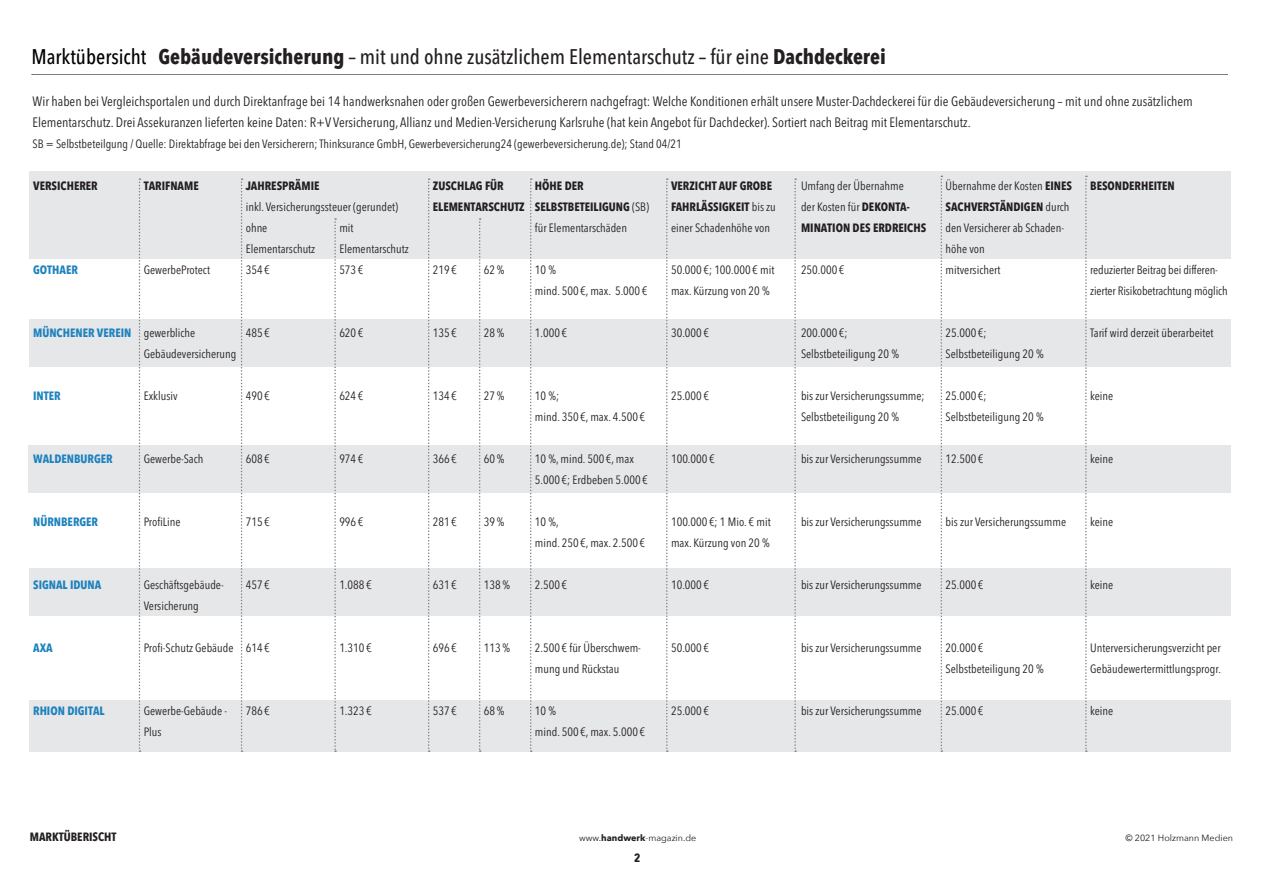
<style>
.page{position:relative;width:1263px;height:893px;background:#fff}
.page>*{position:absolute;margin:0;border:0;box-sizing:border-box;transform-origin:0 0}
.t1{font:500 condensed 21px "Avenir Next LT Pro";color:#231f20}
.t2{font:condensed 13.5px/21px "Avenir Next LT Pro";color:#231f20}
.t3{font:condensed 12px/21px "Avenir Next LT Pro";color:#231f20}
.t4{font:700 condensed 12px/21px "Avenir Next LT Pro";color:#231f20}
.t5{font:700 condensed 12px "Avenir Next LT Pro";color:#1d82be}
.t6{font:700 12px "Avenir Next Condensed";color:#231f20}
.t7{font:9px "Avenir Next";color:#231f20}
.s1{color:#000}
.s2{font-weight:700}
.s3{font-weight:400}
</style>
<div class="page">
<svg style="left:32px;top:74px;width:1196px;height:1px"></svg>
<div style="left:29px;top:320px;width:1201px;height:47px;background:#e6e7e9"></div>
<div style="left:28px;top:445px;width:1202px;height:47px;background:#e6e7e9"></div>
<div style="left:29px;top:568px;width:1201px;height:48px;background:#e6e7e9"></div>
<div style="left:29px;top:700px;width:1201px;height:52px;background:#e6e7e9"></div>
<div style="left:29px;top:171px;width:1201px;height:87px;background:#e6e7e9"></div>
<svg style="left:139px;top:178px;width:1px;height:574px"></svg>
<svg style="left:241px;top:178px;width:2px;height:574px"></svg>
<svg style="left:334px;top:218px;width:2px;height:534px"></svg>
<svg style="left:428px;top:178px;width:2px;height:574px"></svg>
<svg style="left:530px;top:178px;width:2px;height:574px"></svg>
<svg style="left:666px;top:178px;width:2px;height:574px"></svg>
<svg style="left:940px;top:176px;width:2px;height:576px"></svg>
<svg style="left:1085px;top:176px;width:2px;height:576px"></svg>
<svg style="left:794px;top:178px;width:2px;height:574px"></svg>
<svg style="left:479px;top:218px;width:2px;height:534px"></svg>
<h1 class="t1" style="left:32px;top:44px;width:856px"><span class="s1">Marktübersicht</span> <span class="s2">Gebäudeversicherung</span> – mit und ohne zusätzlichem Elementarschutz – für eine <span class="s2">Dachdeckerei</span></h1>
<p class="t2" style="left:33px;top:91px;width:1162px">Wir haben bei Vergleichsportalen und durch Direktanfrage bei 14 handwerksnahen oder großen Gewerbeversicherern nachgefragt: Welche Konditionen erhält unsere Muster-Dachdeckerei für die Gebäudeversicherung – mit und ohne zusätzlichem<br>Elementarschutz. Drei Assekuranzen lieferten keine Daten: R+V Versicherung, Allianz und Medien-Versicherung Karlsruhe (hat kein Angebot für Dachdecker). Sortiert nach Beitrag mit Elementarschutz.</p>
<p class="t3" style="left:33px;top:133px;width:651px">SB = Selbstbeteilgung / Quelle: Direktabfrage bei den Versicherern; Thinksurance GmbH, Gewerbeversicherung24 (gewerbeversicherung.de); Stand 04/21</p>
<p class="t4" style="left:33px;top:175px;width:66px">VERSICHERER</p>
<p class="t4" style="left:246px;top:175px;width:75px">JAHRESPRÄMIE</p>
<p class="t3" style="left:246px;top:196px;width:154px">inkl. Versicherungssteuer (gerundet)</p>
<p class="t4" style="left:433px;top:175px;width:93px">ZUSCHLAG FÜR<br>ELEMENTARSCHUTZ</p>
<p class="t4" style="left:535px;top:175px;width:116px">HÖHE DER<br>SELBSTBETEILIGUNG <span class="s3">(SB) für Elementarschäden</span></p>
<p class="t3" style="left:535px;top:259px;width:114px">10 %<br>mind. 500 €, max. 5.000 €</p>
<p class="t3" style="left:535px;top:322px;width:34px">1.000 €</p>
<p class="t3" style="left:801px;top:175px;width:127px">Umfang der Übernahme<br>der Kosten für <span class="s2">DEKONTA-<br>MINATION DES ERDREICHS</span></p>
<p class="t3" style="left:801px;top:259px;width:45px">250.000 €</p>
<p class="t3" style="left:945px;top:175px;width:128px">Übernahme der Kosten <span class="s2">EINES<br>SACHVERSTÄNDIGEN</span> durch den Versicherer ab Schaden&shy;höhe von<br>mitversichert</p>
<p class="t4" style="left:671px;top:175px;width:106px">VERZICHT AUF GROBE<br>FAHRLÄSSIGKEIT <span class="s3">bis zu einer Schadenhöhe von</span></p>
<p class="t3" style="left:671px;top:259px;width:105px">50.000 €; 100.000 € mit max. Kürzung von 20 %</p>
<p class="t3" style="left:671px;top:322px;width:39px">30.000 €</p>
<p class="t4" style="left:1090px;top:175px;width:86px">BESONDERHEITEN</p>
<p class="t4" style="left:144px;top:175px;width:56px">TARIFNAME</p>
<p class="t3" style="left:246px;top:217px;width:71px">ohne<br>Elementarschutz<br>354 €</p>
<p class="t3" style="left:339px;top:217px;width:71px">mit<br>Elementarschutz<br>573 €</p>
<p class="t3" style="left:1090px;top:259px;width:139px">reduzierter Beitrag bei differen&shy;zierter Risikobetrachtung möglich</p>
<p class="t3" style="left:1090px;top:322px;width:125px">Tarif wird derzeit überarbeitet</p>
<p class="t3" style="left:144px;top:259px;width:68px">GewerbeProtect</p>
<p class="t3" style="left:484px;top:259px;width:22px">62%</p>
<p class="t5" style="left:33px;top:262px;width:46px">GOTHAER</p>
<p class="t3" style="left:433px;top:259px;width:26px">219 €</p>
<p class="t5" style="left:33px;top:325px;width:100px">MÜNCHENER VEREIN</p>
<p class="t3" style="left:144px;top:322px;width:94px">gewerbliche<br>Gebäudeversicherung</p>
<p class="t3" style="left:144px;top:385px;width:35px">Exklusiv</p>
<p class="t3" style="left:484px;top:322px;width:22px">28%</p>
<p class="t3" style="left:246px;top:322px;width:26px">485 €</p>
<p class="t3" style="left:339px;top:322px;width:26px">620 €</p>
<p class="t3" style="left:433px;top:322px;width:26px">135 €</p>
<p class="t3" style="left:801px;top:322px;width:100px">200.000 €;<br>Selbstbeteiligung 20 %</p>
<p class="t3" style="left:801px;top:385px;width:125px">bis zur Versicherungssumme;<br>Selbstbeteiligung 20 %</p>
<p class="t3" style="left:801px;top:448px;width:122px">bis zur Versicherungssumme</p>
<p class="t3" style="left:945px;top:322px;width:100px">25.000 €;<br>Selbstbeteiligung 20 %</p>
<p class="t3" style="left:945px;top:385px;width:100px">25.000 €;<br>Selbstbeteiligung 20 %</p>
<p class="t3" style="left:945px;top:448px;width:39px">12.500 €</p>
<p class="t3" style="left:1090px;top:385px;width:25px">keine</p>
<p class="t3" style="left:484px;top:385px;width:22px">27%</p>
<p class="t3" style="left:535px;top:385px;width:112px">10 %;<br>mind. 350 €, max. 4.500 €</p>
<p class="t3" style="left:535px;top:448px;width:114px">10 %, mind. 500 €, max<br>5.000 €; Erdbeben 5.000 €</p>
<p class="t3" style="left:535px;top:511px;width:112px">10 %,<br>mind. 250 €, max. 2.500 €</p>
<p class="t3" style="left:535px;top:574px;width:34px">2.500 €</p>
<p class="t3" style="left:246px;top:385px;width:26px">490 €</p>
<p class="t3" style="left:339px;top:385px;width:26px">624 €</p>
<p class="t3" style="left:433px;top:385px;width:26px">134 €</p>
<p class="t3" style="left:671px;top:385px;width:39px">25.000 €</p>
<p class="t5" style="left:33px;top:388px;width:29px">INTER</p>
<p class="t3" style="left:144px;top:448px;width:61px">Gewerbe-Sach</p>
<p class="t3" style="left:1090px;top:448px;width:25px">keine</p>
<p class="t3" style="left:484px;top:448px;width:22px">60%</p>
<p class="t5" style="left:33px;top:451px;width:81px">WALDENBURGER</p>
<p class="t3" style="left:246px;top:448px;width:26px">608 €</p>
<p class="t3" style="left:339px;top:448px;width:26px">974 €</p>
<p class="t3" style="left:433px;top:448px;width:26px">366 €</p>
<p class="t3" style="left:671px;top:448px;width:45px">100.000 €</p>
<p class="t5" style="left:33px;top:514px;width:66px">NÜRNBERGER</p>
<p class="t3" style="left:144px;top:511px;width:38px">ProfiLine</p>
<p class="t3" style="left:801px;top:511px;width:122px">bis zur Versicherungssumme</p>
<p class="t3" style="left:945px;top:511px;width:122px">bis zur Versicherungssumme</p>
<p class="t3" style="left:1090px;top:511px;width:25px">keine</p>
<p class="t3" style="left:484px;top:511px;width:22px">39%</p>
<p class="t3" style="left:246px;top:511px;width:26px">715 €</p>
<p class="t3" style="left:339px;top:511px;width:26px">996 €</p>
<p class="t3" style="left:433px;top:511px;width:26px">281 €</p>
<p class="t3" style="left:671px;top:511px;width:101px">100.000 €; 1 Mio. € mit max. Kürzung von 20 %</p>
<p class="t3" style="left:671px;top:574px;width:39px">10.000 €</p>
<p class="t3" style="left:144px;top:574px;width:81px">Geschäftsgebäude-<br>Versicherung</p>
<p class="t3" style="left:144px;top:637px;width:91px">Profi-Schutz Gebäude</p>
<p class="t3" style="left:801px;top:574px;width:122px">bis zur Versicherungssumme</p>
<p class="t3" style="left:1090px;top:574px;width:25px">keine</p>
<p class="t3" style="left:484px;top:574px;width:27px">138%</p>
<p class="t5" style="left:33px;top:577px;width:70px">SIGNAL IDUNA</p>
<p class="t3" style="left:246px;top:574px;width:26px">457 €</p>
<p class="t3" style="left:339px;top:574px;width:34px">1.088 €</p>
<p class="t3" style="left:433px;top:574px;width:26px">631 €</p>
<p class="t3" style="left:945px;top:574px;width:39px">25.000 €</p>
<p class="t3" style="left:535px;top:637px;width:108px">2.500 € für Überschwem&shy;mung und Rückstau</p>
<p class="t3" style="left:535px;top:700px;width:112px">10 %<br>mind. 500 €, max. 5.000 €</p>
<p class="t3" style="left:801px;top:637px;width:122px">bis zur Versicherungssumme</p>
<p class="t3" style="left:1090px;top:637px;width:132px">Unterversicherungsverzicht per<br>Gebäudewertermittlungsprogr.</p>
<p class="t3" style="left:1090px;top:700px;width:25px">keine</p>
<p class="t3" style="left:484px;top:637px;width:27px">113%</p>
<p class="t3" style="left:246px;top:637px;width:26px">614 €</p>
<p class="t3" style="left:339px;top:637px;width:34px">1.310 €</p>
<p class="t3" style="left:433px;top:637px;width:26px">696 €</p>
<p class="t3" style="left:671px;top:637px;width:39px">50.000 €</p>
<p class="t3" style="left:945px;top:637px;width:100px">20.000 €<br>Selbstbeteiligung 20 %</p>
<p class="t3" style="left:945px;top:700px;width:39px">25.000 €</p>
<p class="t5" style="left:33px;top:640px;width:21px">AXA</p>
<p class="t3" style="left:144px;top:700px;width:85px">Gewerbe-Gebäude -<br>Plus</p>
<p class="t3" style="left:801px;top:700px;width:122px">bis zur Versicherungssumme</p>
<p class="t3" style="left:484px;top:700px;width:22px">68%</p>
<p class="t5" style="left:33px;top:703px;width:73px">RHION DIGITAL</p>
<p class="t3" style="left:246px;top:700px;width:26px">786 €</p>
<p class="t3" style="left:339px;top:700px;width:34px">1.323 €</p>
<p class="t3" style="left:433px;top:700px;width:26px">537 €</p>
<p class="t3" style="left:671px;top:700px;width:39px">25.000 €</p>
<p class="t6" style="left:30px;top:829px;width:88px">MARKTÜBERISCHT</p>
<p class="t7" style="left:579px;top:830px;width:119px">www.<span class="s2">handwerk</span>-magazin.de</p>
<p class="t7" style="left:1125px;top:830px;width:109px">© 2021 Holzmann Medien</p>
<p class="t6" style="left:634px;top:850px;width:8px">2</p>
</div>
